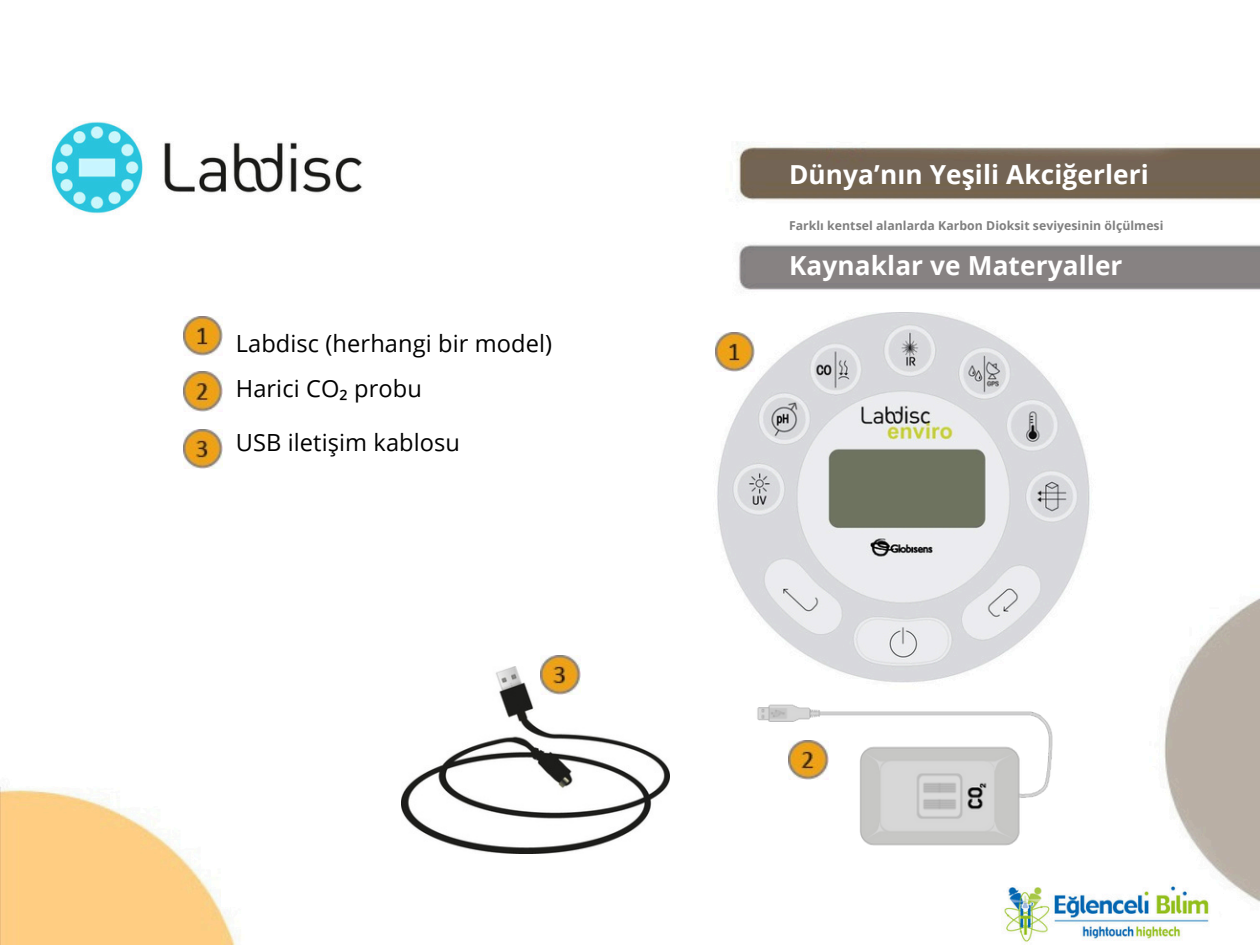
<style>
.page{position:relative;width:1260px;height:945px;background:#fff}
.page>*{position:absolute;margin:0;border:0;box-sizing:border-box;transform-origin:0 0}
.t1{font:700 26.25px "Open Sans";letter-spacing:.005em;color:#fff}
.t2{font:23.62px "Open Sans";letter-spacing:.005em;color:#000}
.t3{font:700 12.25px "Open Sans";letter-spacing:.005em;color:#7f7f7f}
.s1{font-family:"Noto Sans"}
</style>
<div class="page">
<img style="left:0;top:121px;width:1260px;height:824px">
<img style="left:561px;top:313px;width:595px;height:428px">
<img style="left:183px;top:316px;width:40px;height:40px">
<img style="left:183px;top:372px;width:40px;height:39px">
<img style="left:715px;top:333px;width:40px;height:39px">
<img style="left:727px;top:675px;width:350px;height:209px">
<img style="left:402px;top:666px;width:268px;height:188px">
<img style="left:183px;top:429px;width:40px;height:40px">
<img style="left:541px;top:655px;width:39px;height:40px">
<h2 class="t2" style="left:236px;top:326px;width:318px">Labdisc (herhangi bir model)</h2>
<p class="t2" style="left:236px;top:372px;width:188px">Harici CO<span class="s1">₂</span> probu</p>
<p class="t2" style="left:236px;top:426px;width:226px">USB iletişim kablosu</p>
<p class="t1" style="left:789px;top:156px;width:361px">Dünya’nın Yeşili Akciğerleri</p>
<p class="t3" style="left:789px;top:217px;width:376px">Farklı kentsel alanlarda Karbon Dioksit seviyesinin ölçülmesi</p>
<p class="t1" style="left:789px;top:247px;width:335px">Kaynaklar ve Materyaller</p>
</div>
